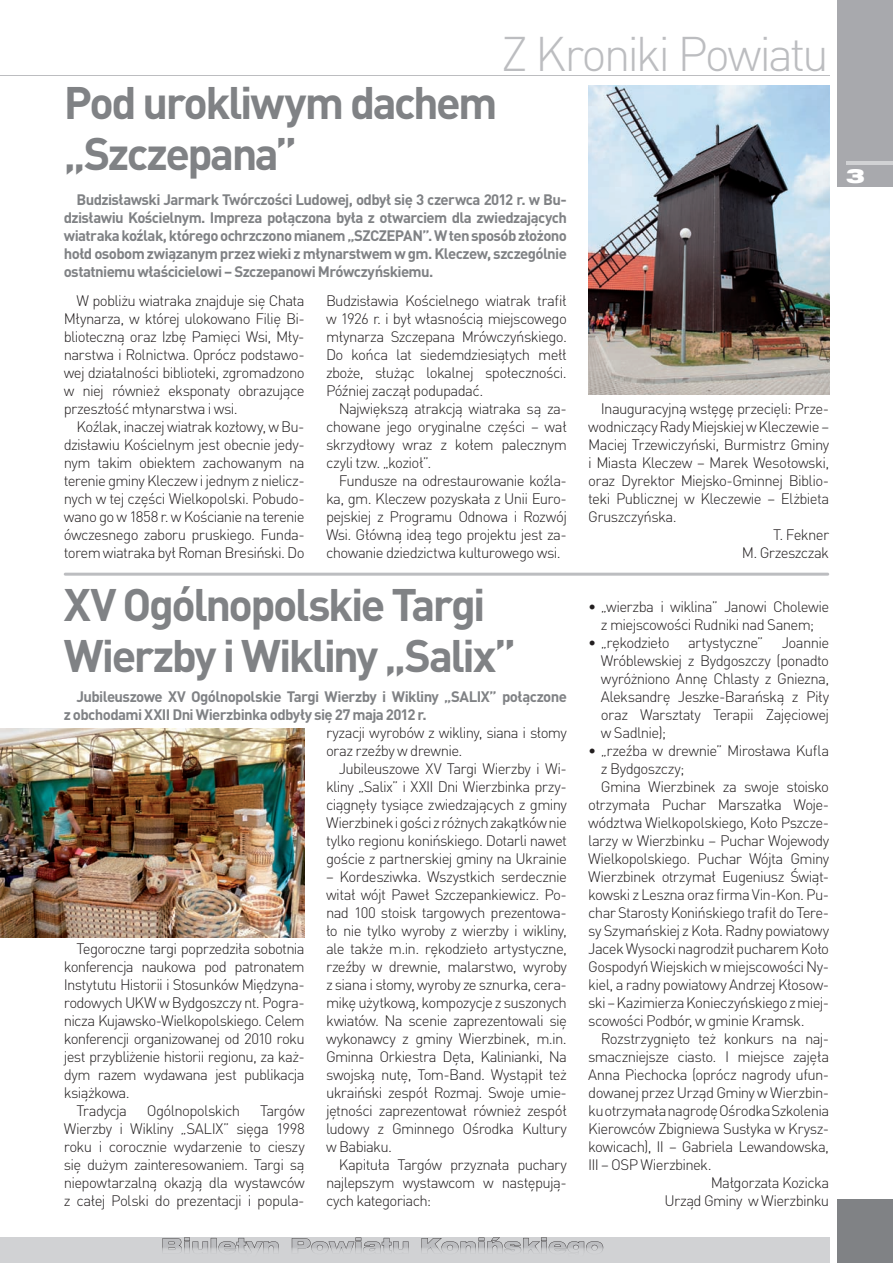
<style>
.page{position:relative;width:893px;height:1263px;background:#fff}
.page>*{position:absolute;margin:0;border:0;box-sizing:border-box;transform-origin:0 0}
.t1{font:300 48px "DIN Pro";letter-spacing:-.065em;color:#bcbdc0}
.t2{font:700 45px/50.2px "DIN Pro";letter-spacing:-.06em;color:#808285}
.t3{font:900 expanded 19.5px "Swiss 721 BT";color:#fff}
.t4{font:300 15px/18px "DIN Pro";letter-spacing:-.045em;color:#231f20;text-align:justify}
.t5{font:700 15px/18px "DIN Pro";letter-spacing:-.04em;color:#808285;text-align:justify}
</style>
<div class="page">
<div style="left:838px;top:0;width:55px;height:186px;background:#a8a9ad"></div>
<div style="left:838px;top:1199px;width:55px;height:64px;background:#808285"></div>
<div style="left:0;top:1237px;width:829px;height:26px;background:#d1d2d4"></div>
<img style="left:169px;top:1248px;width:310px;height:4px">
<img style="left:484px;top:1248px;width:119px;height:4px">
<svg style="left:163px;top:1237px;width:440px;height:11px"></svg>
<hr style="left:846px;top:162px;width:47px;height:3px;background:#d1d2d4">
<hr style="left:0;top:75px;width:829px;height:1px;background:#bcbdc0">
<hr style="left:64px;top:573px;width:765px;height:3px;background:#bcbdc0;border-radius:2px">
<img style="left:588px;top:85px;width:241px;height:309px">
<img style="left:0;top:728px;width:305px;height:209px">
<h1 class="t1" style="left:501px;top:21px;width:329px">Z Kroniki Powiatu</h1>
<h2 class="t2" style="left:64px;top:76px;width:435px">Pod urokliwym dachem „Szczepana”</h2>
<p class="t5" style="left:64px;top:190px;width:505px;text-indent:13px">Budzisławski Jarmark Twórczości Ludowej, odbył się 3 czerwca 2012 r. w Bu&shy;dzisławiu Kościelnym. Impreza połączona była z otwarciem dla zwiedzających wiatraka koźlak, którego ochrzczono mianem „SZCZEPAN”. W ten sposób złożono hołd osobom związanym przez wieki z młynarstwem w gm. Kleczew, szczególnie ostatniemu właścicielowi – Szczepanowi Mrówczyńskiemu.</p>
<p class="t4" style="left:64px;top:291px;width:242px;text-indent:13px">W pobliżu wiatraka znajduje się Chata Młynarza, w której ulokowano Filię Bi&shy;blioteczną oraz Izbę Pamięci Wsi, Mły&shy;narstwa i Rolnictwa. Oprócz podstawo&shy;wej działalności biblioteki, zgromadzono w niej również eksponaty obrazujące przeszłość młynarstwa i wsi.</p>
<p class="t4" style="left:64px;top:417px;width:242px;text-indent:13px">Koźlak, inaczej wiatrak kozłowy, w Bu&shy;dzisławiu Kościelnym jest obecnie jedy&shy;nym takim obiektem zachowanym na terenie gminy Kleczew i jednym z nielicz&shy;nych w tej części Wielkopolski. Pobudo&shy;wano go w 1858 r. w Kościanie na terenie ówczesnego zaboru pruskiego. Funda&shy;torem wiatraka był Roman Bresiński. Do</p>
<p class="t4" style="left:326px;top:291px;width:242px">Budzisławia Kościelnego wiatrak trafił w 1926 r. i był własnością miejscowego młynarza Szczepana Mrówczyńskiego.<br>Do końca lat siedemdziesiątych mełł zboże, służąc lokalnej społeczności.<br>Później zaczął podupadać.</p>
<p class="t4" style="left:326px;top:399px;width:242px;text-indent:13px">Największą atrakcją wiatraka są za&shy;chowane jego oryginalne części – wał skrzydłowy wraz z kołem palecznym czyli tzw. „kozioł”.</p>
<p class="t4" style="left:326px;top:471px;width:242px;text-indent:13px">Fundusze na odrestaurowanie koźla&shy;ka, gm. Kleczew pozyskała z Unii Euro&shy;pejskiej z Programu Odnowa i Rozwój Wsi. Główną ideą tego projektu jest za&shy;chowanie dziedzictwa kulturowego wsi.</p>
<h2 class="t2" style="left:64px;top:578px;width:454px">XV Ogólnopolskie Targi<br>Wierzby i Wikliny „Salix”</h2>
<p class="t5" style="left:64px;top:687px;width:505px;text-indent:13px">Jubileuszowe XV Ogólnopolskie Targi Wierzby i Wikliny „SALIX” połączone z obchodami XXII Dni Wierzbinka odbyły się 27 maja 2012 r.</p>
<p class="t4" style="left:77px;top:939px;width:230px">Tegoroczne targi poprzedziła sobotnia</p>
<p class="t4" style="left:64px;top:957px;width:242px">konferencja naukowa pod patronatem</p>
<p class="t4" style="left:64px;top:975px;width:242px">Instytutu Historii i Stosunków Międzyna-</p>
<p class="t4" style="left:64px;top:993px;width:242px">rodowych UKW w Bydgoszczy nt. Pogra-</p>
<p class="t4" style="left:64px;top:1011px;width:242px">nicza Kujawsko-Wielkopolskiego. Celem</p>
<p class="t4" style="left:64px;top:1029px;width:242px">konferencji organizowanej od 2010 roku</p>
<p class="t4" style="left:64px;top:1047px;width:242px">jest przybliżenie historii regionu, za każ-</p>
<p class="t4" style="left:64px;top:1065px;width:242px">dym razem wydawana jest publikacja</p>
<p class="t4" style="left:64px;top:1083px;width:67px">książkowa.</p>
<p class="t4" style="left:77px;top:1101px;width:52px">Tradycja</p>
<p class="t4" style="left:147px;top:1101px;width:95px">Ogólnopolskich</p>
<p class="t4" style="left:64px;top:1101px;width:242px;text-indent:196px">Targów Wierzby i Wikliny „SALIX” sięga 1998 roku i corocznie wydarzenie to cieszy się dużym zainteresowaniem. Targi są niepowtarzalną okazją dla wystawców z całej Polski do prezentacji i popula-</p>
<p class="t4" style="left:326px;top:723px;width:242px">ryzacji wyrobów z wikliny, siana i słomy oraz rzeźby w drewnie.</p>
<p class="t4" style="left:326px;top:759px;width:242px;text-indent:13px">Jubileuszowe XV Targi Wierzby i Wi&shy;kliny „Salix” i XXII Dni Wierzbinka przy&shy;ciągnęły tysiące zwiedzających z gminy Wierzbinek i gości z różnych zakątków nie tylko regionu konińskiego. Dotarli nawet goście z partnerskiej gminy na Ukrainie</p>
<p class="t4" style="left:326px;top:867px;width:242px">– Kordesziwka. Wszystkich serdecznie witał wójt Paweł Szczepankiewicz. Po&shy;nad 100 stoisk targowych prezentowa&shy;ło nie tylko wyroby z wierzby i wikliny, ale także m.in. rękodzieło artystyczne, rzeźby w drewnie, malarstwo, wyroby z siana i słomy, wyroby ze sznurka, cera&shy;mikę użytkową, kompozycje z suszonych kwiatów. Na scenie zaprezentowali się wykonawcy z gminy Wierzbinek, m.in.<br>Gminna Orkiestra Dęta, Kalinianki, Na swojską nutę, Tom-Band. Wystąpił też ukraiński zespół Rozmaj. Swoje umie&shy;jętności zaprezentował również zespół ludowy z Gminnego Ośrodka Kultury w Babiaku.</p>
<p class="t4" style="left:326px;top:1155px;width:242px;text-indent:13px">Kapituła Targów przyznała puchary najlepszym wystawcom w następują&shy;cych kategoriach:</p>
<p class="t4" style="left:601px;top:399px;width:230px">Inauguracyjną wstęgę przecięli: Prze-</p>
<p class="t4" style="left:588px;top:417px;width:242px">wodniczący Rady Miejskiej w Kleczewie –</p>
<p class="t4" style="left:588px;top:435px;width:242px">Maciej Trzewiczyński, Burmistrz Gminy</p>
<p class="t4" style="left:588px;top:453px;width:242px">i Miasta Kleczew – Marek Wesołowski,</p>
<p class="t4" style="left:588px;top:471px;width:242px">oraz Dyrektor Miejsko-Gminnej Biblio-</p>
<p class="t4" style="left:588px;top:489px;width:242px">teki Publicznej w Kleczewie – Elżbieta</p>
<p class="t4" style="left:588px;top:507px;width:90px">Gruszczyńska.</p>
<p class="t4" style="left:773px;top:525px;width:58px">T. Fekner</p>
<p class="t4" style="left:742px;top:543px;width:89px">M. Grzeszczak</p>
<p class="t4" style="left:588px;top:597px;width:242px;text-align:center">• „wierzba i wiklina” Janowi Cholewie z miejscowości Rudniki nad Sanem;</p>
<p class="t4" style="left:601px;top:633px;width:230px;text-indent:-13px">• „rękodzieło artystyczne” Joannie Wróblewskiej z Bydgoszczy (ponadto wyróżniono Annę Chlasty z Gniezna, Aleksandrę Jeszke-Barańską z Piły oraz Warsztaty Terapii Zajęciowej w Sadlnie);</p>
<p class="t4" style="left:588px;top:741px;width:242px">• „rzeźba w drewnie” Mirosława Kufla</p>
<p class="t4" style="left:601px;top:759px;width:85px">z Bydgoszczy;</p>
<p class="t4" style="left:601px;top:777px;width:230px">Gmina Wierzbinek za swoje stoisko</p>
<p class="t4" style="left:588px;top:795px;width:242px">otrzymała Puchar Marszałka Woje-</p>
<p class="t4" style="left:588px;top:813px;width:242px">wództwa Wielkopolskiego, Koło Pszcze-</p>
<p class="t4" style="left:588px;top:831px;width:242px">larzy w Wierzbinku – Puchar Wojewody</p>
<p class="t4" style="left:588px;top:849px;width:242px">Wielkopolskiego. Puchar Wójta Gminy</p>
<p class="t4" style="left:588px;top:867px;width:242px">Wierzbinek otrzymał Eugeniusz Świąt-</p>
<p class="t4" style="left:588px;top:885px;width:242px">kowski z Leszna oraz firma Vin-Kon. Pu-</p>
<p class="t4" style="left:588px;top:903px;width:242px">char Starosty Konińskiego trafił do Tere-</p>
<p class="t4" style="left:588px;top:921px;width:242px">sy Szymańskiej z Koła. Radny powiatowy</p>
<p class="t4" style="left:588px;top:939px;width:242px">Jacek Wysocki nagrodził pucharem Koło</p>
<p class="t4" style="left:588px;top:957px;width:242px">Gospodyń Wiejskich w miejscowości Ny-</p>
<p class="t4" style="left:588px;top:975px;width:242px">kiel, a radny powiatowy Andrzej Kłosow-</p>
<p class="t4" style="left:588px;top:993px;width:242px">ski – Kazimierza Konieczyńskiego z miej-</p>
<p class="t4" style="left:588px;top:1011px;width:218px">scowości Podbór, w gminie Kramsk.</p>
<p class="t4" style="left:601px;top:1029px;width:230px">Rozstrzygnięto też konkurs na naj-</p>
<p class="t4" style="left:588px;top:1047px;width:242px">smaczniejsze ciasto. I miejsce zajęła</p>
<p class="t4" style="left:588px;top:1065px;width:242px">Anna Piechocka (oprócz nagrody ufun-</p>
<p class="t4" style="left:588px;top:1083px;width:242px">dowanej przez Urząd Gminy w Wierzbin-</p>
<p class="t4" style="left:588px;top:1101px;width:242px">ku otrzymała nagrodę Ośrodka Szkolenia</p>
<p class="t4" style="left:588px;top:1119px;width:242px">Kierowców Zbigniewa Susłyka w Krysz-</p>
<p class="t4" style="left:588px;top:1137px;width:242px">kowicach), II – Gabriela Lewandowska,</p>
<p class="t4" style="left:588px;top:1155px;width:125px">III – OSP Wierzbinek.</p>
<p class="t4" style="left:711px;top:1173px;width:120px">Małgorzata Kozicka</p>
<p class="t4" style="left:664px;top:1191px;width:166px">Urząd Gminy w Wierzbinku</p>
<h3 class="t3" style="left:846px;top:164px;width:20px">3</h3>
</div>
